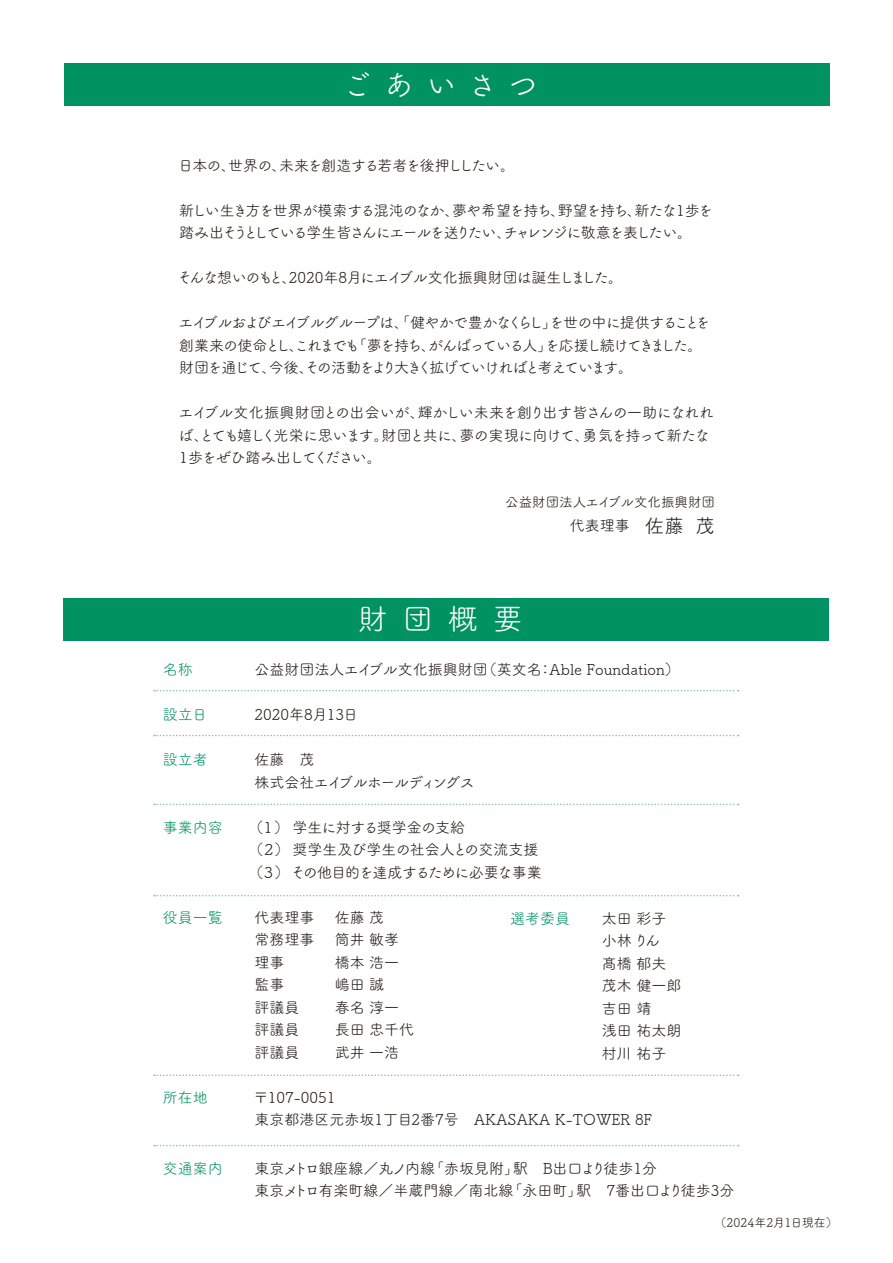
<style>
.page{position:relative;width:893px;height:1263px;background:#fff}
.page>*{position:absolute;margin:0;border:0;box-sizing:border-box;transform-origin:0 0}
.t1{font:30px "Tsuku B Rd Gothic Std R";letter-spacing:.42em;color:#fff}
.t2{font:15px/22.5px "Tsuku B Rd Gothic Std R";letter-spacing:-.04em;color:#231916}
.t3{font:15px/22.5px "Tsuku B Rd Gothic Std R";color:#231916}
.t4{font:15px/22.5px "Tsuku B Rd Gothic Std R";letter-spacing:-.1em;color:#231916}
.t5{font:15px/22.5px "Tsuku B Rd Gothic Std R";letter-spacing:-.095em;color:#231916}
.t6{font:15px "Tsuku B Rd Gothic Std R";color:#009361}
.t7{font:15px "Tsuku B Rd Gothic Std R";letter-spacing:-.06em;color:#231916}
.t8{font:13.5px "Tsuku B Rd Gothic Std R";color:#231916}
.t9{font:12px "Tsuku B Rd Gothic Std R";color:#231916}
.s1{font-size:19.5px}
</style>
<div class="page">
<div style="left:64px;top:63px;width:765px;height:42px;background:#009361"></div>
<div style="left:64px;top:599px;width:765px;height:42px;background:#009361"></div>
<svg style="left:154px;top:690px;width:585px;height:1px"></svg>
<svg style="left:154px;top:804px;width:585px;height:1px"></svg>
<svg style="left:154px;top:895px;width:585px;height:1px"></svg>
<svg style="left:154px;top:1074px;width:585px;height:2px"></svg>
<svg style="left:154px;top:1145px;width:585px;height:1px"></svg>
<svg style="left:154px;top:735px;width:585px;height:1px"></svg>
<h1 class="t1" style="left:342px;top:62px;width:197px">ごあいさつ</h1>
<p class="t7" style="left:178px;top:154px;width:338px">日本の、世界の、未来を創造する若者を後押ししたい。</p>
<p class="t5" style="left:179px;top:198px;width:535px">新しい生き方を世界が模索する混沌のなか、夢や希望を持ち、野望を持ち、新たな1歩を踏み出そうとしている学生皆さんにエールを送りたい、チャレンジに敬意を表したい。</p>
<p class="t2" style="left:177px;top:265px;width:448px">そんな想いのもと、2020年8月にエイブル文化振興財団は誕生しました。</p>
<p class="t4" style="left:179px;top:310px;width:533px">エイブルおよびエイブルグループは、「健やかで豊かなくらし」を世の中に提供することを創業来の使命とし、これまでも「夢を持ち、がんばっている人」を応援し続けてきました。財団を通じて、今後、その活動をより大きく拡げていければと考えています。</p>
<p class="t2" style="left:179px;top:400px;width:537px">エイブル文化振興財団との出会いが、輝かしい未来を創り出す皆さんの一助になれれば、とても嬉しく光栄に思います。財団と共に、夢の実現に向けて、勇気を持って新たな<br>1歩をぜひ踏み出してください。</p>
<p class="t8" style="left:505px;top:491px;width:211px">公益財団法人エイブル文化振興財団</p>
<p class="t2" style="left:570px;top:513px;width:147px">代表理事　<span class="s1">佐藤 茂</span></p>
<h1 class="t1" style="left:358px;top:596px;width:166px">財団概要</h1>
<p class="t6" style="left:163px;top:658px;width:31px">名称</p>
<p class="t3" style="left:255px;top:658px;width:427px">公益財団法人エイブル文化振興財団（英文名：Able Foundation）</p>
<p class="t6" style="left:163px;top:703px;width:46px">設立日</p>
<p class="t3" style="left:255px;top:703px;width:105px">2020年8月13日</p>
<p class="t6" style="left:163px;top:748px;width:46px">設立者</p>
<p class="t2" style="left:255px;top:748px;width:222px">佐藤　茂<br>株式会社エイブルホールディングス</p>
<p class="t6" style="left:163px;top:816px;width:61px">事業内容</p>
<p class="t2" style="left:248px;top:815px;width:295px">（１） 学生に対する奨学金の支給<br>（２） 奨学生及び学生の社会人との交流支援（３） その他目的を達成するために必要な事業</p>
<p class="t6" style="left:163px;top:906px;width:61px">役員一覧</p>
<p class="t2" style="left:255px;top:905px;width:61px">代表理事</p>
<p class="t2" style="left:335px;top:905px;width:51px">佐藤 茂</p>
<p class="t2" style="left:255px;top:928px;width:61px">常務理事</p>
<p class="t2" style="left:335px;top:928px;width:66px">筒井 敏孝</p>
<p class="t2" style="left:255px;top:950px;width:31px">理事</p>
<p class="t2" style="left:335px;top:950px;width:66px">橋本 浩一</p>
<p class="t2" style="left:255px;top:973px;width:31px">監事</p>
<p class="t2" style="left:335px;top:973px;width:51px">嶋田 誠</p>
<p class="t2" style="left:255px;top:995px;width:46px">評議員</p>
<p class="t2" style="left:335px;top:995px;width:66px">春名 淳一</p>
<p class="t2" style="left:255px;top:1018px;width:46px">評議員</p>
<p class="t2" style="left:335px;top:1018px;width:81px">長田 忠千代</p>
<p class="t2" style="left:255px;top:1040px;width:46px">評議員</p>
<p class="t2" style="left:335px;top:1040px;width:66px">武井 一浩</p>
<p class="t6" style="left:163px;top:1086px;width:46px">所在地</p>
<p class="t3" style="left:254px;top:1085px;width:400px">〒107-0051<br>東京都港区元赤坂1丁目2番7号　AKASAKA K-TOWER 8F</p>
<p class="t6" style="left:163px;top:1157px;width:61px">交通案内</p>
<p class="t3" style="left:255px;top:1156px;width:481px">東京メトロ銀座線／丸ノ内線「赤坂見附」駅　B出口より徒歩1分<br>東京メトロ有楽町線／半蔵門線／南北線「永田町」駅　7番出口より徒歩3分</p>
<p class="t6" style="left:510px;top:907px;width:61px">選考委員</p>
<p class="t3" style="left:602px;top:906px;width:81px">太田 彩子小林 りん<br>髙橋 郁夫茂木 健一郎吉田 靖<br>浅田 祐太朗村川 祐子</p>
<p class="t9" style="left:714px;top:1213px;width:125px">（2024年2月1日現在）</p>
</div>
